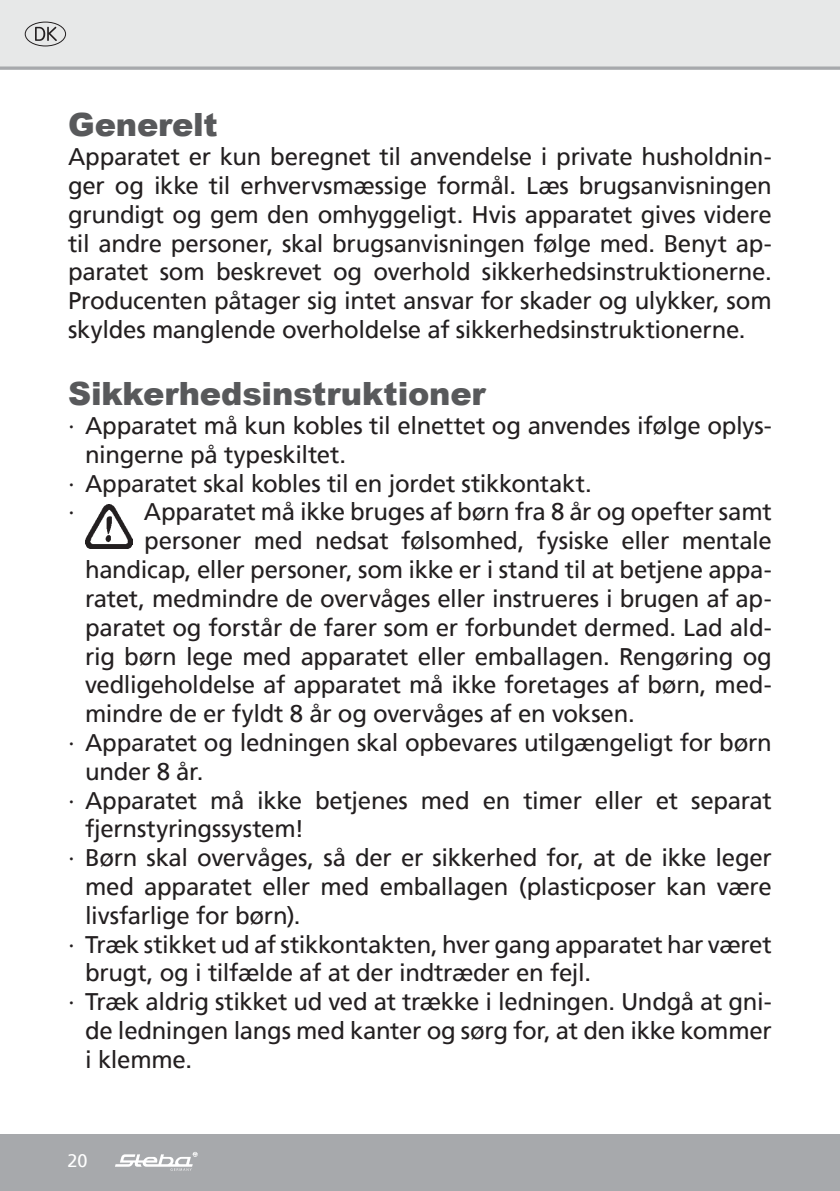
<style>
.page{position:relative;width:840px;height:1191px;background:#fff}
.page>*{position:absolute;margin:0;border:0;box-sizing:border-box;transform-origin:0 0}
.t1{font:900 32px "Arial";letter-spacing:-.005em;color:#58595b}
.t2{font:24px/28.8px "Frutiger";letter-spacing:-.015em;color:#231f20;text-align:justify}
.t3{font:18px "Frutiger";color:#fff}
</style>
<div class="page">
<div style="left:0;top:0;width:839px;height:68px;background:#e7e8e8"></div>
<hr style="left:839px;top:1134px;width:1px;height:57px;background:#a7a9ac">
<div style="left:0;top:1134px;width:839px;height:57px;background:#a7a9ac"></div>
<svg style="left:115px;top:1152px;width:82px;height:18px"></svg>
<svg style="left:0;top:66px;width:839px;height:4px;background:#b2b4b7"></svg>
<img style="left:85px;top:505px;width:48px;height:43px">
<svg style="left:25px;top:22px;width:41px;height:24px"></svg>
<div style="left:25px;top:22px;width:41px;height:24px;border:1px solid #231f20;border-radius:50%"></div>
<svg style="left:35px;top:27px;width:22px;height:14px"></svg>
<h1 class="t1" style="left:68px;top:102px;width:151px">Generelt</h1>
<p class="t2" style="left:68px;top:142px;width:704px">Apparatet er kun beregnet til anvendelse i private husholdnin&shy;ger og ikke til erhvervsmæssige formål. Læs brugsanvisningen grundigt og gem den omhyggeligt. Hvis apparatet gives videre til andre personer, skal brugsanvisningen følge med. Benyt ap&shy;paratet som beskrevet og overhold sikkerhedsinstruktionerne.<br>Producenten påtager sig intet ansvar for skader og ulykker, som skyldes manglende overholdelse af sikkerhedsinstruktionerne.</p>
<h1 class="t1" style="left:68px;top:370px;width:419px">Sikkerhedsinstruktioner</h1>
<p class="t2" style="left:68px;top:411px;width:705px">∙ Apparatet må kun kobles til elnettet og anvendes ifølge oplys-</p>
<p class="t2" style="left:85px;top:440px;width:262px">ningerne på typeskiltet.</p>
<p class="t2" style="left:68px;top:469px;width:525px">∙ Apparatet skal kobles til en jordet stikkontakt.</p>
<p class="t2" style="left:68px;top:497px;width:8px">∙</p>
<p class="t2" style="left:144px;top:497px;width:629px">Apparatet må ikke bruges af børn fra 8 år og opefter samt</p>
<p class="t2" style="left:144px;top:526px;width:629px">personer med nedsat følsomhed, fysiske eller mentale</p>
<p class="t2" style="left:85px;top:555px;width:687px">handicap, eller personer, som ikke er i stand til at betjene appa-</p>
<p class="t2" style="left:85px;top:584px;width:687px">ratet, medmindre de overvåges eller instrueres i brugen af ap-</p>
<p class="t2" style="left:85px;top:613px;width:687px">paratet og forstår de farer som er forbundet dermed. Lad ald-</p>
<p class="t2" style="left:85px;top:641px;width:687px">rig børn lege med apparatet eller emballagen. Rengøring og</p>
<p class="t2" style="left:85px;top:670px;width:687px">vedligeholdelse af apparatet må ikke foretages af børn, med-</p>
<p class="t2" style="left:85px;top:699px;width:550px">mindre de er fyldt 8 år og overvåges af en voksen.</p>
<p class="t2" style="left:68px;top:728px;width:704px">∙ Apparatet og ledningen skal opbevares utilgængeligt for børn</p>
<p class="t2" style="left:85px;top:757px;width:120px">under 8 år.</p>
<p class="t2" style="left:68px;top:785px;width:704px">∙ Apparatet må ikke betjenes med en timer eller et separat</p>
<p class="t2" style="left:85px;top:814px;width:220px">fjernstyringssystem!</p>
<p class="t2" style="left:68px;top:843px;width:704px">∙ Børn skal overvåges, så der er sikkerhed for, at de ikke leger</p>
<p class="t2" style="left:85px;top:872px;width:687px">med apparatet eller med emballagen (plasticposer kan være</p>
<p class="t2" style="left:85px;top:901px;width:217px">livsfarlige for børn).</p>
<p class="t2" style="left:68px;top:929px;width:704px">∙ Træk stikket ud af stikkontakten, hver gang apparatet har været</p>
<p class="t2" style="left:85px;top:958px;width:507px">brugt, og i tilfælde af at der indtræder en fejl.</p>
<p class="t2" style="left:68px;top:987px;width:705px">∙ Træk aldrig stikket ud ved at trække i ledningen. Undgå at gni-</p>
<p class="t2" style="left:85px;top:1016px;width:687px">de ledningen langs med kanter og sørg for, at den ikke kommer</p>
<p class="t2" style="left:85px;top:1045px;width:108px">i klemme.</p>
<p class="t3" style="left:67px;top:1149px;width:22px">20</p>
</div>
